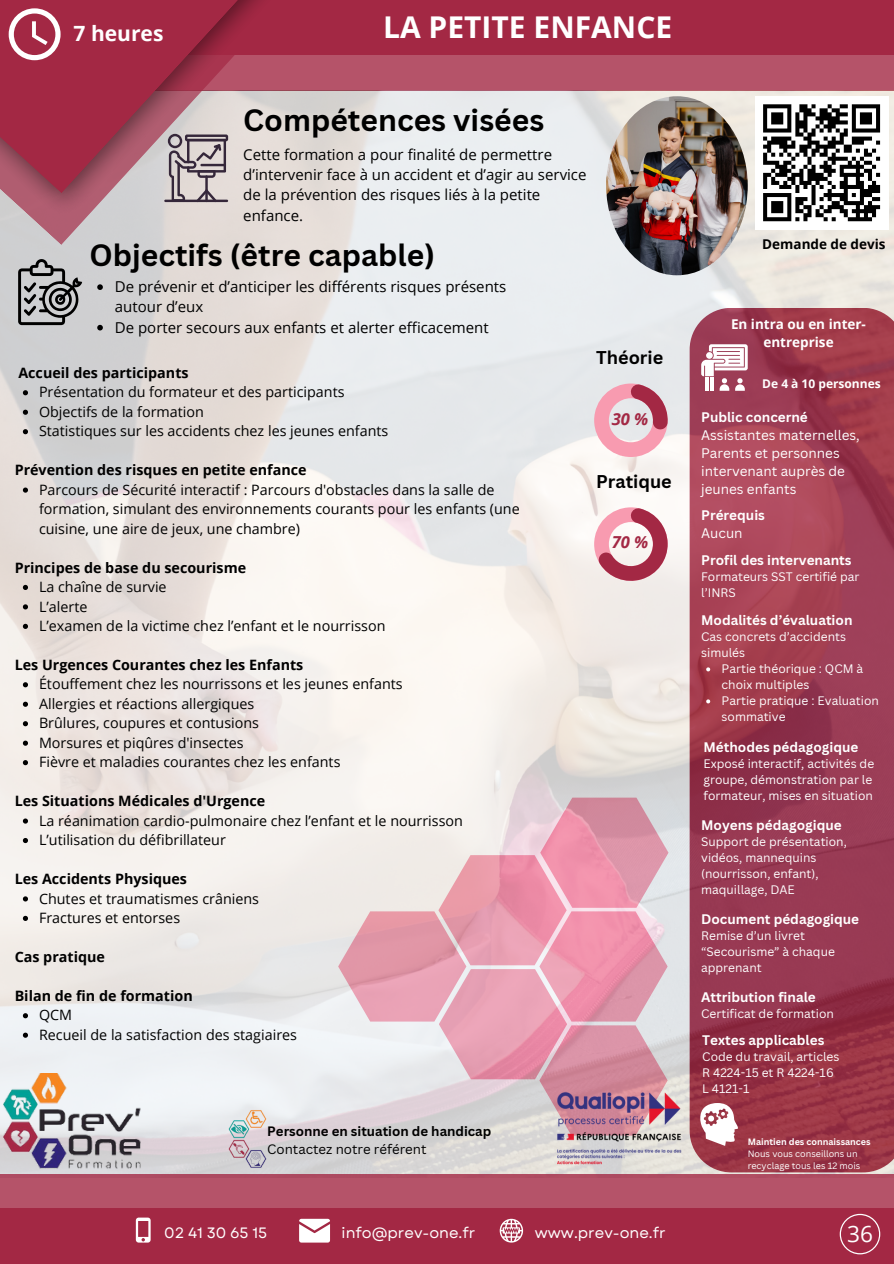
<style>
.page{position:relative;width:894px;height:1264px;background:#fff}
.page>*{position:absolute;margin:0;border:0;box-sizing:border-box;transform-origin:0 0}
.t1{font:700 30px "Canva Sans";color:#000}
.t2{font:700 30px "Open Sans";color:#fff}
.t3{font:22.65px "Open Sans";color:#fff}
.t4{font:700 21px "Open Sans";color:#fff}
.t5{font:700 18px "Canva Sans";color:#000}
.t6{font:italic 700 16.5px "Open Sans";color:#a32844}
.t7{font:15px/20.2px "Open Sans";color:#000}
.t8{font:15px "Garet";color:#fff}
.t9{font:14.25px/19.5px "Open Sans";color:#000}
.t10{font:700 14.25px "Open Sans";color:#000}
.t11{font:700 13.5px "Canva Sans";color:#fff}
.t12{font:13.5px/18px "Canva Sans";color:#fff}
.t13{font:700 13.5px/18px "Open Sans";color:#fff;text-align:center}
.t14{font:700 13.5px "Open Sans";color:#000}
.t15{font:700 13.2px/17.7px "Canva Sans";color:#000}
.t16{font:12px/16px "Canva Sans";color:#fff}
.t17{font:700 12px "Open Sans";color:#fff}
.t18{font:9px/12px "Canva Sans";color:#fff}
.t19{font:700 9px "Canva Sans";color:#fff}
.s1{font-weight:400}
</style>
<div class="page">
<div style="left:88px;top:54px;width:805px;height:37px;background:#b55369"></div>
<img style="left:0;top:91px;width:893px;height:1083px">
<svg style="left:594px;top:507px;width:73px;height:74px"></svg>
<svg style="left:594px;top:383px;width:73px;height:74px;background:#e5b2be"></svg>
<svg style="left:23px;top:390px;width:5px;height:5px"></svg>
<svg style="left:23px;top:409px;width:5px;height:6px"></svg>
<svg style="left:23px;top:429px;width:5px;height:5px"></svg>
<svg style="left:23px;top:487px;width:5px;height:5px"></svg>
<svg style="left:23px;top:585px;width:5px;height:5px"></svg>
<svg style="left:23px;top:604px;width:5px;height:5px"></svg>
<svg style="left:23px;top:624px;width:5px;height:5px"></svg>
<svg style="left:23px;top:682px;width:5px;height:5px"></svg>
<svg style="left:23px;top:701px;width:5px;height:5px"></svg>
<svg style="left:23px;top:721px;width:5px;height:5px"></svg>
<svg style="left:23px;top:740px;width:5px;height:5px"></svg>
<svg style="left:23px;top:760px;width:5px;height:5px"></svg>
<svg style="left:23px;top:818px;width:5px;height:5px"></svg>
<svg style="left:23px;top:838px;width:5px;height:5px"></svg>
<svg style="left:23px;top:896px;width:5px;height:5px"></svg>
<svg style="left:23px;top:915px;width:5px;height:6px"></svg>
<svg style="left:23px;top:1013px;width:5px;height:5px"></svg>
<svg style="left:23px;top:1032px;width:5px;height:5px"></svg>
<div style="left:0;top:1174px;width:893px;height:37px;background:#b55369"></div>
<div style="left:56px;top:0;width:837px;height:55px;background:#a32844"></div>
<div style="left:0;top:1208px;width:893px;height:55px;background:#a32844"></div>
<svg style="left:0;top:229px;width:243px;height:16px;background:#d3cbcc"></svg>
<img style="left:0;top:90px;width:393px;height:139px">
<svg style="left:0;top:0;width:285px;height:193px;fill:#a32844"></svg>
<img style="left:4px;top:1073px;width:139px;height:97px">
<hr style="left:164px;top:200px;width:64px;height:2px;background:#35273a">
<svg style="left:168px;top:134px;width:60px;height:68px;background:#a9a0a3"></svg>
<hr style="left:200px;top:164px;width:26px;height:2px;background:#35273a">
<svg style="left:9px;top:8px;width:51px;height:52px"></svg>
<div style="left:754px;top:96px;width:133px;height:133px;background:#fff"></div>
<svg style="left:763px;top:104px;width:118px;height:118px"></svg>
<img style="left:547px;top:1085px;width:141px;height:86px">
<svg style="left:839px;top:1213px;width:41px;height:41px"></svg>
<svg style="left:18px;top:259px;width:64px;height:66px;background:#8b8c8d"></svg>
<svg style="left:701px;top:344px;width:46px;height:46px"></svg>
<svg style="left:136px;top:1217px;width:14px;height:25px"></svg>
<svg style="left:299px;top:1218px;width:31px;height:24px"></svg>
<svg style="left:499px;top:1218px;width:24px;height:24px"></svg>
<img style="left:606px;top:96px;width:141px;height:179px;border-radius:50%">
<svg style="left:97px;top:284px;width:6px;height:6px"></svg>
<svg style="left:97px;top:325px;width:6px;height:5px"></svg>
<svg style="left:706px;top:667px;width:4px;height:4px"></svg>
<svg style="left:706px;top:699px;width:4px;height:4px"></svg>
<img style="left:224px;top:1107px;width:63px;height:63px">
<svg style="left:700px;top:1102px;width:37px;height:43px"></svg>
<p class="t4" style="left:74px;top:19px;width:91px">7 heures</p>
<p class="t2" style="left:383px;top:6px;width:290px">LA PETITE ENFANCE</p>
<p class="t1" style="left:243px;top:99px;width:302px">Compétences visées</p>
<h4 class="t7" style="left:243px;top:144px;width:344px">Cette formation a pour finalité de permettre d’intervenir face à un accident et d’agir au service de la prévention des risques liés à la petite enfance.</h4>
<p class="t1" style="left:89px;top:234px;width:347px">Objectifs (être capable)</p>
<h5 class="t7" style="left:115px;top:276px;width:393px">De prévenir et d’anticiper les différents risques présents autour d’eux</h5>
<p class="t7" style="left:115px;top:317px;width:375px">De porter secours aux enfants et alerter efficacement</p>
<p class="t10" style="left:18px;top:363px;width:172px">Accueil des participants</p>
<p class="t9" style="left:39px;top:382px;width:307px">Présentation du formateur et des participants</p>
<h3 class="t9" style="left:39px;top:401px;width:166px">Objectifs de la formation</h3>
<p class="t9" style="left:39px;top:421px;width:351px">Statistiques sur les accidents chez les jeunes enfants</p>
<h1 class="t10" style="left:15px;top:460px;width:293px">Prévention des risques en petite enfance</h1>
<p class="t9" style="left:39px;top:479px;width:482px">Parcours de Sécurité interactif : Parcours d'obstacles dans la salle de formation, simulant des environnements courants pour les enfants (une cuisine, une aire de jeux, une chambre)</p>
<p class="t10" style="left:15px;top:557px;width:233px">Principes de base du secourisme</p>
<p class="t9" style="left:39px;top:576px;width:129px">La chaîne de survie</p>
<h2 class="t9" style="left:39px;top:596px;width:50px">L’alerte</h2>
<h6 class="t9" style="left:39px;top:615px;width:348px">L’examen de la victime chez l’enfant et le nourrisson</h6>
<p class="t10" style="left:15px;top:654px;width:290px">Les Urgences Courantes chez les Enfants</p>
<h2 class="t9" style="left:39px;top:674px;width:365px">Étouffement chez les nourrissons et les jeunes enfants</h2>
<p class="t9" style="left:39px;top:693px;width:217px">Allergies et réactions allergiques</p>
<p class="t9" style="left:39px;top:713px;width:221px">Brûlures, coupures et contusions</p>
<p class="t9" style="left:39px;top:732px;width:206px">Morsures et piqûres d'insectes</p>
<p class="t9" style="left:39px;top:752px;width:303px">Fièvre et maladies courantes chez les enfants</p>
<p class="t10" style="left:15px;top:791px;width:252px">Les Situations Médicales d'Urgence</p>
<p class="t9" style="left:39px;top:810px;width:425px">La réanimation cardio-pulmonaire chez l’enfant et le nourrisson</p>
<p class="t9" style="left:39px;top:829px;width:188px">L’utilisation du défibrillateur</p>
<p class="t10" style="left:15px;top:868px;width:174px">Les Accidents Physiques</p>
<p class="t9" style="left:39px;top:888px;width:221px">Chutes et traumatismes crâniens</p>
<p class="t9" style="left:39px;top:907px;width:143px">Fractures et entorses</p>
<p class="t10" style="left:15px;top:946px;width:92px">Cas pratique</p>
<p class="t10" style="left:15px;top:985px;width:179px">Bilan de fin de formation</p>
<p class="t9" style="left:39px;top:1005px;width:35px">QCM</p>
<p class="t9" style="left:39px;top:1024px;width:259px">Recueil de la satisfaction des stagiaires</p>
<p class="t5" style="left:596px;top:344px;width:69px">Théorie</p>
<p class="t6" style="left:611px;top:407px;width:38px">30 %</p>
<p class="t5" style="left:596px;top:468px;width:77px">Pratique</p>
<p class="t6" style="left:611px;top:531px;width:38px">70 %</p>
<p class="t15" style="left:267px;top:1122px;width:225px">Personne en situation de handicap<br><span class="s1">Contactez notre référent</span></p>
<p class="t14" style="left:762px;top:234px;width:125px">Demande de devis</p>
<p class="t13" style="left:730px;top:315px;width:136px">En intra ou en inter&shy;entreprise</p>
<p class="t17" style="left:762px;top:375px;width:120px">De 4 à 10 personnes</p>
<p class="t11" style="left:701px;top:407px;width:108px">Public concerné</p>
<p class="t12" style="left:701px;top:425px;width:160px">Assistantes maternelles,<br>Parents et personnes intervenant auprès de jeunes enfants</p>
<h5 class="t11" style="left:701px;top:505px;width:65px">Prérequis</h5>
<p class="t12" style="left:701px;top:523px;width:43px">Aucun</p>
<h5 class="t11" style="left:701px;top:550px;width:152px">Profil des intervenants</h5>
<p class="t16" style="left:701px;top:568px;width:160px">Formateurs SST certifié par l’INRS</p>
<p class="t11" style="left:701px;top:611px;width:153px">Modalités d’évaluation</p>
<p class="t16" style="left:701px;top:628px;width:146px">Cas concrets d’accidents simulés</p>
<h5 class="t16" style="left:721px;top:660px;width:143px">Partie théorique : QCM à choix multiples</h5>
<p class="t16" style="left:721px;top:692px;width:159px">Partie pratique : Evaluation sommative</p>
<p class="t11" style="left:703px;top:737px;width:156px">Méthodes pédagogique</p>
<p class="t16" style="left:703px;top:754px;width:172px">Exposé interactif, activités de groupe, démonstration par le formateur, mises en situation</p>
<p class="t11" style="left:701px;top:815px;width:142px">Moyens pédagogique</p>
<p class="t16" style="left:701px;top:833px;width:147px">Support de présentation, vidéos, mannequins (nourrisson, enfant), maquillage, DAE</p>
<h5 class="t11" style="left:701px;top:909px;width:159px">Document pédagogique</h5>
<p class="t16" style="left:701px;top:927px;width:135px">Remise d’un livret “Secourisme” à chaque apprenant</p>
<p class="t11" style="left:701px;top:987px;width:116px">Attribution finale</p>
<h5 class="t16" style="left:701px;top:1005px;width:134px">Certificat de formation</h5>
<h5 class="t11" style="left:702px;top:1030px;width:124px">Textes applicables</h5>
<h5 class="t16" style="left:702px;top:1048px;width:139px">Code du travail, articles</h5>
<p class="t16" style="left:702px;top:1064px;width:133px">R 4224-15 et R 4224-16</p>
<p class="t16" style="left:702px;top:1080px;width:49px">L 4121-1</p>
<h4 class="t19" style="left:747px;top:1135px;width:124px">Maintien des connaissances</h4>
<h4 class="t18" style="left:747px;top:1147px;width:114px">Nous vous conseillons un recyclage tous les 12 mois</h4>
<p class="t8" style="left:164px;top:1221px;width:104px">02 41 30 65 15</p>
<p class="t8" style="left:341px;top:1221px;width:135px">info@prev-one.fr</p>
<p class="t8" style="left:534px;top:1221px;width:132px">www.prev-one.fr</p>
<p class="t3" style="left:846px;top:1217px;width:27px">36</p>
</div>
